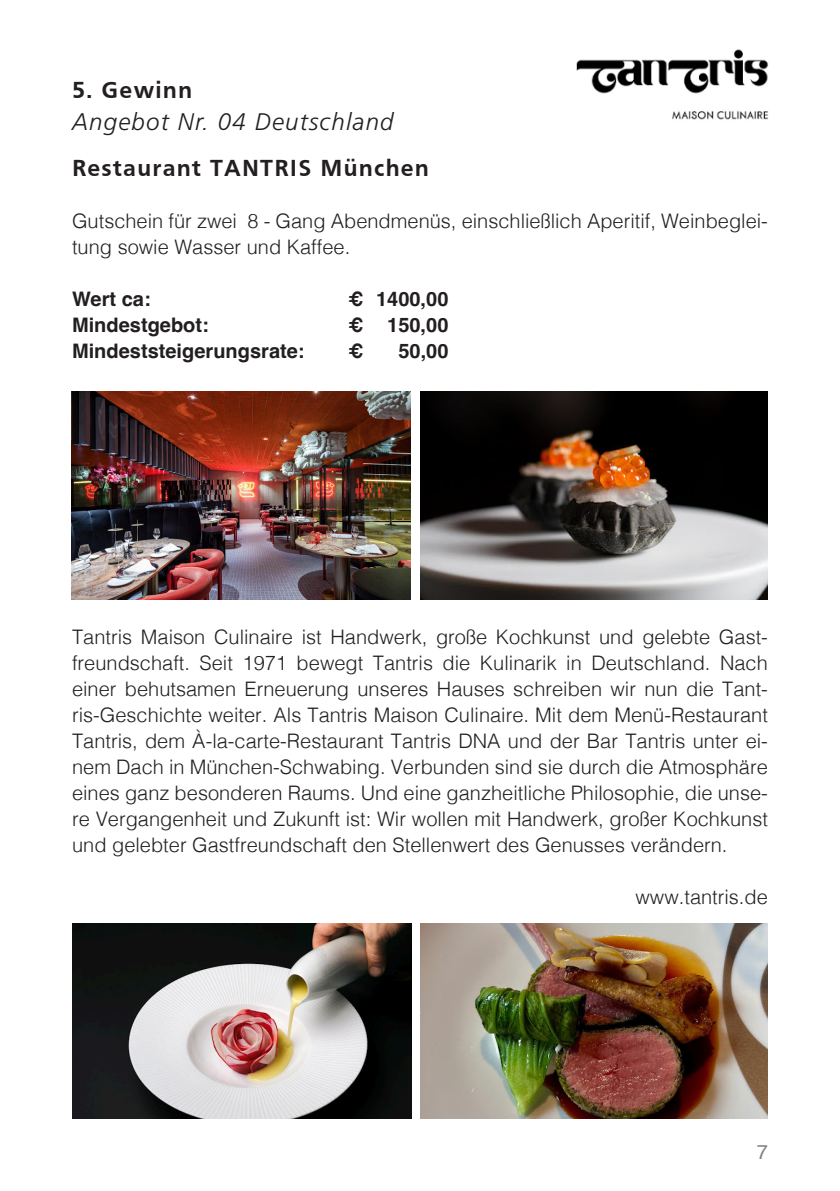
<style>
.page{position:relative;width:840px;height:1191px;background:#fff}
.page>*{position:absolute;margin:0;border:0;box-sizing:border-box;transform-origin:0 0}
.t1{font:700 24px "Frutiger";letter-spacing:.05em;color:#231f20}
.t2{font:italic 300 24px "Frutiger LT Pro";letter-spacing:.05em;color:#231f20}
.t3{font:300 20px/26px "Helvetica";color:#231f20}
.t4{font:700 20px "Helvetica";color:#231f20}
.t5{font:20px "Helvetica";color:#808285}
</style>
<div class="page">
<img style="left:72px;top:923px;width:339px;height:196px">
<img style="left:420px;top:923px;width:347px;height:196px">
<img style="left:71px;top:391px;width:339px;height:209px">
<img style="left:420px;top:391px;width:347px;height:209px">
<img style="left:576px;top:49px;width:193px;height:71px">
<p class="t1" style="left:72px;top:76px;width:121px">5. Gewinn</p>
<p class="t2" style="left:72px;top:108px;width:323px">Angebot Nr. 04 Deutschland</p>
<p class="t1" style="left:72px;top:154px;width:358px">Restaurant TANTRIS München</p>
<p class="t3" style="left:72px;top:206px;width:697px">Gutschein für zwei 8 - Gang Abendmenüs, einschließlich Aperitif, Weinbeglei&shy;tung sowie Wasser und Kaffee.</p>
<p class="t4" style="left:72px;top:287px;width:80px">Wert ca:</p>
<p class="t4" style="left:348px;top:287px;width:101px">€ 1400,00</p>
<p class="t4" style="left:72px;top:313px;width:138px">Mindestgebot:</p>
<p class="t4" style="left:348px;top:313px;width:101px">€ 150,00</p>
<p class="t4" style="left:72px;top:339px;width:234px">Mindeststeigerungsrate:</p>
<p class="t4" style="left:348px;top:339px;width:16px">€</p>
<p class="t4" style="left:398px;top:339px;width:52px">50,00</p>
<p class="t3" style="left:72px;top:622px;width:697px;text-align:justify">Tantris Maison Culinaire ist Handwerk, große Kochkunst und gelebte Gast&shy;freundschaft. Seit 1971 bewegt Tantris die Kulinarik in Deutschland. Nach einer behutsamen Erneuerung unseres Hauses schreiben wir nun die Tant&shy;ris-Geschichte weiter. Als Tantris Maison Culinaire. Mit dem Menü-Restaurant Tantris, dem À-la-carte-Restaurant Tantris DNA und der Bar Tantris unter ei&shy;nem Dach in München-Schwabing. Verbunden sind sie durch die Atmosphäre eines ganz besonderen Raums. Und eine ganzheitliche Philosophie, die unse&shy;re Vergangenheit und Zukunft ist: Wir wollen mit Handwerk, großer Kochkunst und gelebter Gastfreundschaft den Stellenwert des Genusses verändern.</p>
<p class="t3" style="left:635px;top:882px;width:134px">www.tantris.de</p>
<p class="t5" style="left:756px;top:1136px;width:13px">7</p>
</div>
